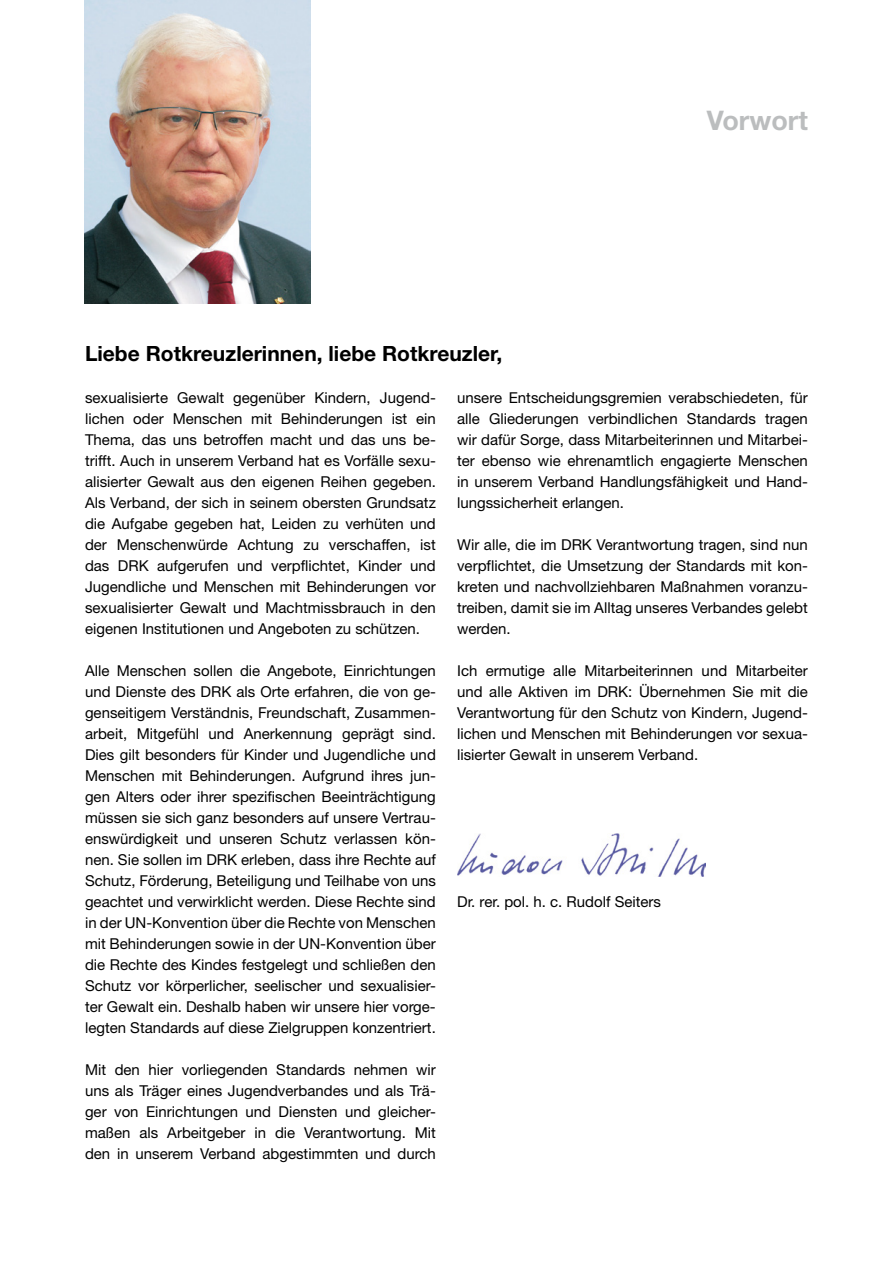
<style>
.page{position:relative;width:893px;height:1263px;background:#fff}
.page>*{position:absolute;margin:0;border:0;box-sizing:border-box;transform-origin:0 0}
.t1{font:700 27px "Helvetica Neue LT";color:#bbbdbe}
.t2{font:700 21px "Helvetica Neue LT";color:#000}
.t3{font:15px/21px "Helvetica Neue LT";color:#000;text-align:justify}
</style>
<div class="page">
<img style="left:84px;top:0;width:226px;height:304px">
<img style="left:457px;top:833px;width:248px;height:43px">
<h1 class="t1" style="left:707px;top:104px;width:103px">Vorwort</h1>
<h2 class="t2" style="left:85px;top:341px;width:419px">Liebe Rotkreuzlerinnen, liebe Rotkreuzler,</h2>
<p class="t3" style="left:85px;top:387px;width:352px">sexualisierte Gewalt gegenüber Kindern, Jugend&shy;lichen oder Menschen mit Behinderungen ist ein Thema, das uns betroffen macht und das uns be&shy;trifft. Auch in unserem Verband hat es Vorfälle sexu&shy;alisierter Gewalt aus den eigenen Reihen gegeben.<br>Als Verband, der sich in seinem obersten Grundsatz die Aufgabe gegeben hat, Leiden zu verhüten und der Menschenwürde Achtung zu verschaffen, ist das DRK aufgerufen und verpflichtet, Kinder und Jugendliche und Menschen mit Behinderungen vor sexualisierter Gewalt und Machtmissbrauch in den eigenen Institutionen und Angeboten zu schützen.</p>
<p class="t3" style="left:85px;top:660px;width:352px">Alle Menschen sollen die Angebote, Einrichtungen und Dienste des DRK als Orte erfahren, die von ge&shy;genseitigem Verständnis, Freundschaft, Zusammen&shy;arbeit, Mitgefühl und Anerkennung geprägt sind.<br>Dies gilt besonders für Kinder und Jugendliche und Menschen mit Behinderungen. Aufgrund ihres jun&shy;gen Alters oder ihrer spezifischen Beeinträchtigung müssen sie sich ganz besonders auf unsere Vertrau&shy;enswürdigkeit und unseren Schutz verlassen kön&shy;nen. Sie sollen im DRK erleben, dass ihre Rechte auf Schutz, Förderung, Beteiligung und Teilhabe von uns geachtet und verwirklicht werden. Diese Rechte sind in der UN-Konvention über die Rechte von Menschen mit Behinderungen sowie in der UN-Konvention über die Rechte des Kindes festgelegt und schließen den Schutz vor körperlicher, seelischer und sexualisier&shy;ter Gewalt ein. Deshalb haben wir unsere hier vorge&shy;legten Standards auf diese Zielgruppen konzentriert.</p>
<p class="t3" style="left:85px;top:1059px;width:352px">Mit den hier vorliegenden Standards nehmen wir uns als Träger eines Jugendverbandes und als Trä&shy;ger von Einrichtungen und Diensten und gleicher&shy;maßen als Arbeitgeber in die Verantwortung. Mit den in unserem Verband abgestimmten und durch</p>
<p class="t3" style="left:457px;top:387px;width:352px">unsere Entscheidungsgremien verabschiedeten, für alle Gliederungen verbindlichen Standards tragen wir dafür Sorge, dass Mitarbeiterinnen und Mitarbei&shy;ter ebenso wie ehrenamtlich engagierte Menschen in unserem Verband Handlungsfähigkeit und Hand&shy;lungssicherheit erlangen.</p>
<p class="t3" style="left:457px;top:534px;width:352px">Wir alle, die im DRK Verantwortung tragen, sind nun verpflichtet, die Umsetzung der Standards mit kon&shy;kreten und nachvollziehbaren Maßnahmen voranzu&shy;treiben, damit sie im Alltag unseres Verbandes gelebt werden.</p>
<p class="t3" style="left:457px;top:660px;width:352px">Ich ermutige alle Mitarbeiterinnen und Mitarbeiter und alle Aktiven im DRK: Übernehmen Sie mit die Verantwortung für den Schutz von Kindern, Jugend&shy;lichen und Menschen mit Behinderungen vor sexua&shy;lisierter Gewalt in unserem Verband.</p>
<p class="t3" style="left:457px;top:891px;width:205px">Dr. rer. pol. h. c. Rudolf Seiters</p>
</div>
